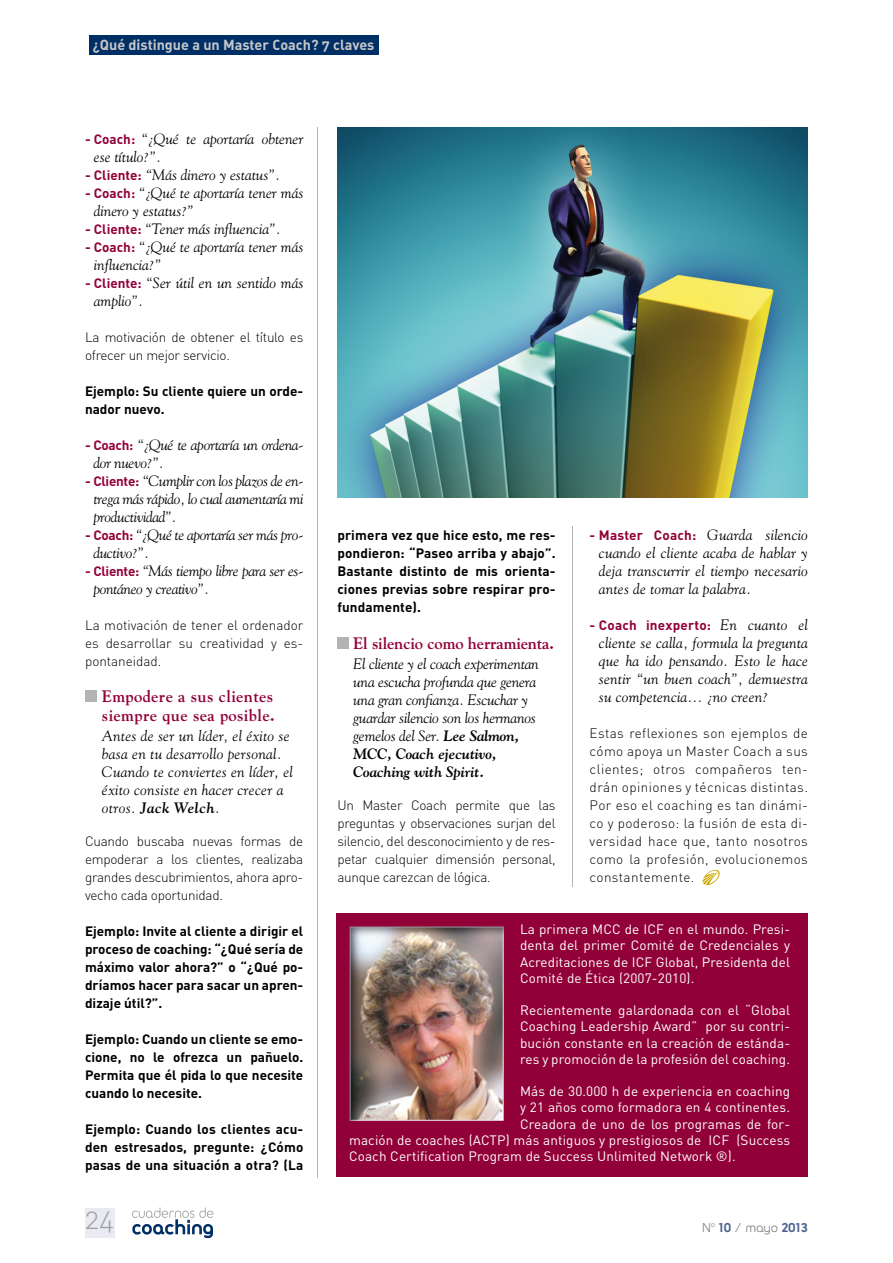
<style>
.page{position:relative;width:893px;height:1263px;background:#fff}
.page>*{position:absolute;margin:0;border:0;box-sizing:border-box;transform-origin:0 0}
.t1{font:28.2px "DIN Light Alternate";color:#9c9e9f}
.t2{font:700 16.5px/19.8px "Goudy";letter-spacing:.02em;color:#920038}
.t3{font:700 16.5px "Goudy";letter-spacing:-.01em;color:#920038}
.t4{font:italic 15px/18px "Goudy";color:#000}
.t5{font:italic 15px/18px "Goudy";letter-spacing:-.02em;color:#000}
.t6{font:italic 15px/18px "Goudy";letter-spacing:.02em;color:#000}
.t7{font:15px "FNAC Regular";color:#7b7c7e}
.t8{font:14.4px "DIN Bold Alternate";color:#c6c7c8}
.t9{font:300 13.5px/18px "DIN";letter-spacing:-.02em;color:#000;text-align:justify}
.t10{font:13.5px/16.2px "DIN";letter-spacing:.01em;color:#fff;text-align:justify}
.t11{font:700 13.5px/18px "DIN";color:#000;text-align:justify}
.t12{font:700 13.5px "DIN";letter-spacing:.015em;color:#920038}
.s1{font-family:"DIN";font-weight:700;font-style:normal;font-size:13.5px;color:#920038}
.s2{font-weight:700}
.s3{font-family:"Goudy";font-weight:400;font-style:italic;font-size:15px;color:#000}
.s4{font-weight:700;color:#4e6290}
</style>
<div class="page">
<hr style="left:573px;top:526px;width:1px;height:361px;background:#b1b3b4">
<hr style="left:318px;top:128px;width:1px;height:1050px;background:#b1b3b4">
<div style="left:85px;top:690px;width:12px;height:12px;background:#b1b3b4"></div>
<div style="left:337px;top:637px;width:12px;height:12px;background:#b1b3b4"></div>
<svg style="left:702px;top:870px;width:18px;height:15px"></svg>
<div style="left:337px;top:913px;width:471px;height:264px;background:#920038"></div>
<img style="left:350px;top:926px;width:154px;height:195px">
<div style="left:89px;top:35px;width:290px;height:20px;background:#002f65"></div>
<img style="left:337px;top:128px;width:471px;height:369px">
<div style="left:85px;top:1208px;width:30px;height:29px;background:#eaebf2"></div>
<svg style="left:132px;top:1207px;width:81px;height:31px"></svg>
<p class="t8" style="left:92px;top:40px;width:284px">¿Qué distingue a un Master Coach? 7 claves</p>
<p class="t4" style="left:94px;top:131px;width:211px;text-indent:-9px"><span class="s1">- Coach:</span> “¿Qué te aportaría obtener ese título?”.</p>
<p class="t4" style="left:85px;top:167px;width:197px"><span class="s1">- Cliente:</span> “Más dinero y estatus”.</p>
<p class="t4" style="left:94px;top:185px;width:211px;text-indent:-9px"><span class="s1">- Coach:</span> “¿Qué te aportaría tener más dinero y estatus?”</p>
<p class="t4" style="left:85px;top:221px;width:197px"><span class="s1">- Cliente:</span> “Tener más influencia”.</p>
<p class="t4" style="left:94px;top:239px;width:211px;text-indent:-9px"><span class="s1">- Coach:</span> “¿Qué te aportaría tener más influencia?”</p>
<p class="t4" style="left:94px;top:275px;width:211px;text-indent:-9px"><span class="s1">- Cliente:</span> “Ser útil en un sentido más amplio”.</p>
<p class="t9" style="left:85px;top:330px;width:220px">La motivación de obtener el título es ofrecer un mejor servicio.</p>
<p class="t11" style="left:85px;top:384px;width:220px">Ejemplo: Su cliente quiere un orde&shy;nador nuevo.</p>
<p class="t5" style="left:93px;top:437px;width:211px;text-indent:-8px"><span class="s1">- Coach:</span> “¿Qué te aportaría un ordena&shy;dor nuevo?”.</p>
<p class="t4" style="left:93px;top:473px;width:211px;text-align:justify;text-indent:-8px"><span class="s1">- Cliente:</span> “Cumplir con los plazos de en&shy;trega más rápido, lo cual aumentaría mi productividad”.</p>
<p class="t5" style="left:93px;top:527px;width:211px;text-indent:-8px"><span class="s1">- Coach:</span> “¿Qué te aportaría ser más pro&shy;ductivo?”.</p>
<p class="t5" style="left:93px;top:563px;width:211px;text-indent:-8px"><span class="s1">- Cliente:</span> “Más tiempo libre para ser es&shy;pontáneo y creativo”.</p>
<p class="t9" style="left:85px;top:618px;width:220px">La motivación de tener el ordenador es desarrollar su creatividad y es&shy;pontaneidad.</p>
<p class="t2" style="left:102px;top:687px;width:174px">Empodere a sus clientes siempre que sea posible.</p>
<p class="t6" style="left:102px;top:728px;width:192px">Antes de ser un líder, el éxito se basa en tu desarrollo personal.<br>Cuando te conviertes en líder, el éxito consiste en hacer crecer a otros. <span class="s2">Jack Welch</span>.</p>
<p class="t9" style="left:85px;top:834px;width:220px">Cuando buscaba nuevas formas de empoderar a los clientes, realizaba grandes descubrimientos, ahora apro&shy;vecho cada oportunidad.</p>
<p class="t11" style="left:85px;top:924px;width:220px">Ejemplo: Invite al cliente a dirigir el proceso de coaching: “¿Qué sería de máximo valor ahora?” o “¿Qué po&shy;dríamos hacer para sacar un apren&shy;dizaje útil?”.</p>
<p class="t11" style="left:85px;top:1032px;width:220px">Ejemplo: Cuando un cliente se emo&shy;cione, no le ofrezca un pañuelo.<br>Permita que él pida lo que necesite cuando lo necesite.</p>
<p class="t11" style="left:85px;top:1122px;width:220px">Ejemplo: Cuando los clientes acu&shy;den estresados, pregunte: ¿Cómo pasas de una situación a otra? (La</p>
<p class="t11" style="left:337px;top:528px;width:220px">primera vez que hice esto, me res&shy;pondieron: “Paseo arriba y abajo”.<br>Bastante distinto de mis orienta&shy;ciones previas sobre respirar pro&shy;fundamente).</p>
<p class="t3" style="left:353px;top:637px;width:202px">El silencio como herramienta.</p>
<p class="t4" style="left:353px;top:655px;width:187px">El cliente y el coach experimentan una escucha profunda que genera una gran confianza. Escuchar y guardar silencio son los hermanos gemelos del Ser. <span class="s2">Lee Salmon,<br>MCC, Coach ejecutivo,<br>Coaching with Spirit.</span></p>
<p class="t9" style="left:337px;top:798px;width:220px">Un Master Coach permite que las preguntas y observaciones surjan del silencio, del desconocimiento y de res&shy;petar cualquier dimensión personal, aunque carezcan de lógica.</p>
<p class="t4" style="left:599px;top:527px;width:210px;text-align:justify;text-indent:-9px"><span class="s1">- Master Coach:</span> Guarda silencio cuando el cliente acaba de hablar y deja transcurrir el tiempo necesario antes de tomar la palabra.</p>
<p class="t12" style="left:590px;top:620px;width:220px">- Coach inexperto: <span class="s3">En cuanto el</span></p>
<p class="t4" style="left:599px;top:635px;width:210px;text-align:justify">cliente se calla, formula la pregunta que ha ido pensando. Esto le hace sentir “un buen coach”, demuestra su competencia… ¿no creen?</p>
<p class="t9" style="left:590px;top:726px;width:220px">Estas reflexiones son ejemplos de cómo apoya un Master Coach a sus clientes; otros compañeros ten&shy;drán opiniones y técnicas distintas.<br>Por eso el coaching es tan dinámi&shy;co y poderoso: la fusión de esta di&shy;versidad hace que, tanto nosotros como la profesión, evolucionemos constantemente.</p>
<p class="t10" style="left:520px;top:923px;width:272px">La primera MCC de ICF en el mundo. Presi&shy;denta del primer Comité de Credenciales y Acreditaciones de ICF Global, Presidenta del Comité de Ética (2007-2010).</p>
<p class="t10" style="left:520px;top:1004px;width:272px">Recientemente galardonada con el “Global Coaching Leadership Award” por su contri&shy;bución constante en la creación de estánda&shy;res y promoción de la profesión del coaching.</p>
<p class="t10" style="left:520px;top:1085px;width:272px">Más de 30.000 h de experiencia en coaching</p>
<p class="t10" style="left:520px;top:1101px;width:272px">y 21 años como formadora en 4 continentes.</p>
<p class="t10" style="left:520px;top:1117px;width:272px">Creadora de uno de los programas de for-</p>
<p class="t10" style="left:349px;top:1133px;width:443px">mación de coaches (ACTP) más antiguos y prestigiosos de ICF (Success</p>
<p class="t10" style="left:349px;top:1149px;width:388px">Coach Certification Program de Success Unlimited Network ®).</p>
<h1 class="t1" style="left:86px;top:1209px;width:30px">24</h1>
<p class="t7" style="left:702px;top:1222px;width:107px">N<sup>o</sup> <span class="s4">10</span> / mayo <span class="s4">2013</span></p>
</div>
